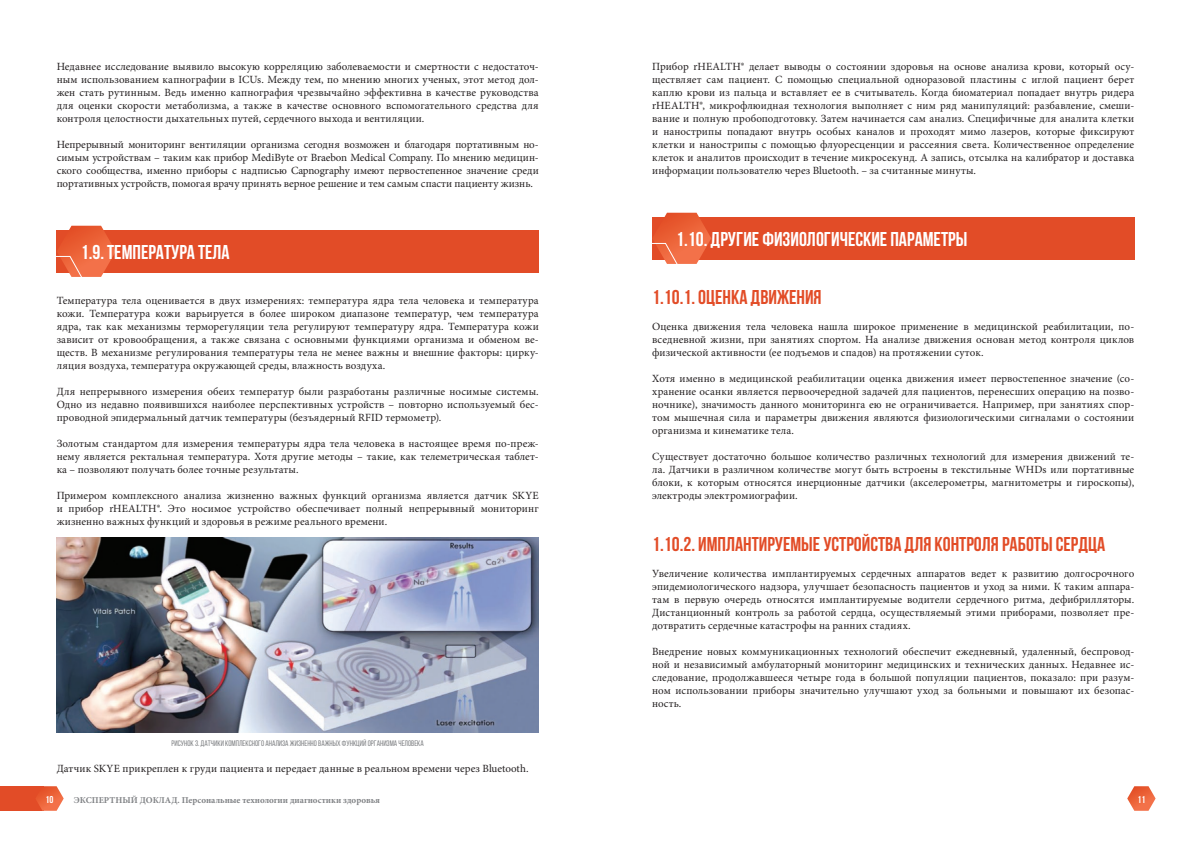
<style>
.page{position:relative;width:1191px;height:842px;background:#fff}
.page>*{position:absolute;margin:0;border:0;box-sizing:border-box;transform-origin:0 0}
.TEXT{font:700 20px "Bebas Neue";color:#e24c27}
.t1{font:700 20px "Bebas Neue";color:#fff}
.TEXT-2{font:11px/13px "Minion Pro";letter-spacing:.01em;color:#231f20;text-align:justify}
.t2{font:700 10px "Bebas Neue";color:#fff}
.t3{font:700 9px "Minion Pro";color:#808285}
.t4{font:8px "Bebas Neue";color:#808285}
</style>
<div class="page">
<svg style="left:1127px;top:786px;width:28px;height:25px"></svg>
<div style="left:0;top:786px;width:44px;height:25px;background:#e24c27"></div>
<svg style="left:36px;top:786px;width:28px;height:25px"></svg>
<div style="left:57px;top:230px;width:482px;height:43px;background:#e24c27"></div>
<svg style="left:56px;top:226px;width:60px;height:51px"></svg>
<img style="left:57px;top:538px;width:482px;height:195px">
<div style="left:652px;top:217px;width:482px;height:43px;background:#e24c27"></div>
<svg style="left:652px;top:213px;width:59px;height:51px"></svg>
<p class="TEXT-2" style="left:57px;top:60px;width:483px">Недавнее исследование выявило высокую корреляцию заболеваемости и смертности с недостаточ&shy;ным использованием капнографии в ICUs. Между тем, по мнению многих ученых, этот метод дол&shy;жен стать рутинным. Ведь именно капнография чрезвычайно эффективна в качестве руководства для оценки скорости метаболизма, а также в качестве основного вспомогательного средства для контроля целостности дыхательных путей, сердечного выхода и вентиляции.</p>
<p class="TEXT-2" style="left:57px;top:138px;width:483px">Непрерывный мониторинг вентиляции организма сегодня возможен и благодаря портативным но&shy;симым устройствам – таким как прибор MediByte от Braebon Medical Company. По мнению медицин&shy;ского сообщества, именно приборы с надписью Capnography имеют первостепенное значение среди портативных устройств, помогая врачу принять верное решение и тем самым спасти пациенту жизнь.</p>
<p class="t1" style="left:81px;top:241px;width:150px">1.9. Температура тела</p>
<p class="TEXT-2" style="left:57px;top:294px;width:483px">Температура тела оценивается в двух измерениях: температура ядра тела человека и температура кожи. Температура кожи варьируется в более широком диапазоне температур, чем температура ядра, так как механизмы терморегуляции тела регулируют температуру ядра. Температура кожи зависит от кровообращения, а также связана с основными функциями организма и обменом ве&shy;ществ. В механизме регулирования температуры тела не менее важны и внешние факторы: цирку&shy;ляция воздуха, температура окружающей среды, влажность воздуха.</p>
<p class="TEXT-2" style="left:57px;top:385px;width:483px">Для непрерывного измерения обеих температур были разработаны различные носимые системы.<br>Одно из недавно появившихся наиболее перспективных устройств – повторно используемый бес&shy;проводной эпидермальный датчик температуры (безъядерный RFID термометр).</p>
<p class="TEXT-2" style="left:57px;top:437px;width:483px">Золотым стандартом для измерения температуры ядра тела человека в настоящее время по-преж&shy;нему является ректальная температура. Хотя другие методы – такие, как телеметрическая таблет&shy;ка – позволяют получать более точные результаты.</p>
<p class="TEXT-2" style="left:57px;top:489px;width:483px">Примером комплексного анализа жизненно важных функций организма является датчик SKYE и прибор rHEALTH®. Это носимое устройство обеспечивает полный непрерывный мониторинг жизненно важных функций и здоровья в режиме реального времени.</p>
<p class="t4" style="left:172px;top:739px;width:254px">РИСУНОК 3. ДАТЧИКИ КОМПЛЕКСНОГО АНАЛИЗА ЖИЗНЕННО ВАЖНЫХ ФУНКЦИЙ ОРГАНИЗМА ЧЕЛОВЕКА</p>
<p class="TEXT-2" style="left:57px;top:762px;width:473px">Датчик SKYE прикреплен к груди пациента и передает данные в реальном времени через Bluetooth.</p>
<p class="TEXT-2" style="left:652px;top:60px;width:483px">Прибор rHEALTH® делает выводы о состоянии здоровья на основе анализа крови, который осу&shy;ществляет сам пациент. С помощью специальной одноразовой пластины с иглой пациент берет каплю крови из пальца и вставляет ее в считыватель. Когда биоматериал попадает внутрь ридера rHEALTH®, микрофлюидная технология выполняет с ним ряд манипуляций: разбавление, смеши&shy;вание и полную пробоподготовку. Затем начинается сам анализ. Специфичные для аналита клетки и нанострипы попадают внутрь особых каналов и проходят мимо лазеров, которые фиксируют клетки и нанострипы с помощью флуоресценции и рассеяния света. Количественное определение клеток и аналитов происходит в течение микросекунд. А запись, отсылка на калибратор и доставка информации пользователю через Bluetooth. – за считанные минуты.</p>
<p class="t1" style="left:676px;top:228px;width:292px">1.10. Другие физиологические параметры</p>
<p class="TEXT" style="left:652px;top:286px;width:171px">1.10.1. Оценка движения</p>
<p class="TEXT-2" style="left:652px;top:320px;width:483px">Оценка движения тела человека нашла широкое применение в медицинской реабилитации, по&shy;вседневной жизни, при занятиях спортом. На анализе движения основан метод контроля циклов физической активности (ее подъемов и спадов) на протяжении суток.</p>
<p class="TEXT-2" style="left:652px;top:372px;width:483px">Хотя именно в медицинской реабилитации оценка движения имеет первостепенное значение (со&shy;хранение осанки является первоочередной задачей для пациентов, перенесших операцию на позво&shy;ночнике), значимость данного мониторинга ею не ограничивается. Например, при занятиях спор&shy;том мышечная сила и параметры движения являются физиологическими сигналами о состоянии организма и кинематике тела.</p>
<p class="TEXT-2" style="left:652px;top:450px;width:483px">Существует достаточно большое количество различных технологий для измерения движений те&shy;ла. Датчики в различном количестве могут быть встроены в текстильные WHDs или портативные блоки, к которым относятся инерционные датчики (акселерометры, магнитометры и гироскопы), электроды электромиографии.</p>
<p class="TEXT" style="left:652px;top:533px;width:455px">1.10.2. Имплантируемые устройства для контроля работы сердца</p>
<p class="TEXT-2" style="left:652px;top:567px;width:483px">Увеличение количества имплантируемых сердечных аппаратов ведет к развитию долгосрочного эпидемиологического надзора, улучшает безопасность пациентов и уход за ними. К таким аппара&shy;там в первую очередь относятся имплантируемые водители сердечного ритма, дефибрилляторы.<br>Дистанционный контроль за работой сердца, осуществляемый этими приборами, позволяет пре&shy;дотвратить сердечные катастрофы на ранних стадиях.</p>
<p class="TEXT-2" style="left:652px;top:645px;width:483px">Внедрение новых коммуникационных технологий обеспечит ежедневный, удаленный, беспровод&shy;ной и независимый амбулаторный мониторинг медицинских и технических данных. Недавнее ис&shy;следование, продолжавшееся четыре года в большой популяции пациентов, показало: при разум&shy;ном использовании приборы значительно улучшают уход за больными и повышают их безопас&shy;ность.</p>
<p class="t2" style="left:46px;top:794px;width:9px">10</p>
<p class="t3" style="left:74px;top:793px;width:308px">ЭКСПЕРТНЫЙ ДОКЛАД. Персональные технологии диагностики здоровья</p>
<p class="t2" style="left:1137px;top:794px;width:9px">11</p>
</div>
